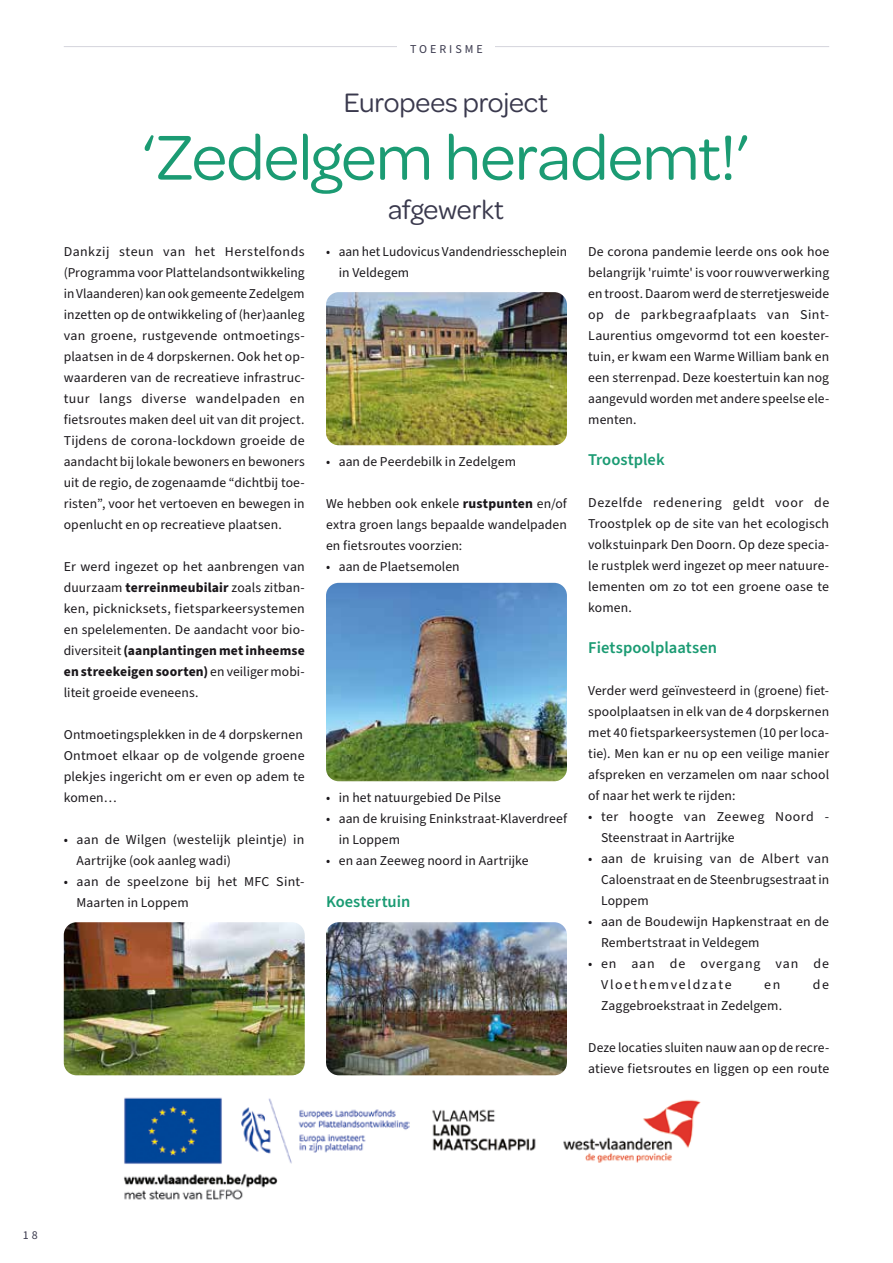
<style>
.page{position:relative;width:893px;height:1263px;background:#fff}
.page>*{position:absolute;margin:0;border:0;box-sizing:border-box;transform-origin:0 0}
.t1{font:67.5px "Omnes";letter-spacing:-.01em;color:#1b9b73}
.t2{font:28.5px "Omnes";letter-spacing:-.005em;color:#3a394d}
.t3{font:600 16.5px "Source Sans Pro";color:#1b9b73}
.t4{font:13.5px/21px "Source Sans Pro";letter-spacing:.01em;color:#1a171b;text-align:justify}
.t5{font:13.5px/21px "Source Sans Pro";letter-spacing:.03em;color:#1a171b}
.t6{font:13.5px/21px "Source Sans Pro";letter-spacing:.115em;color:#1a171b}
.t7{font:12px "Source Sans Pro";letter-spacing:.25em;color:#3a394d}
.s1{font-weight:700}
</style>
<div class="page">
<hr style="left:64px;top:46px;width:765px;height:1px;background:#d4d4dc">
<div style="left:398px;top:40px;width:97px;height:13px;background:#fff"></div>
<img style="left:124px;top:1097px;width:577px;height:103px">
<img style="left:64px;top:922px;width:241px;height:153px">
<img style="left:326px;top:292px;width:241px;height:153px">
<img style="left:326px;top:583px;width:241px;height:198px">
<img style="left:326px;top:922px;width:241px;height:153px">
<p class="t7" style="left:410px;top:41px;width:74px">TOERISME</p>
<h2 class="t2" style="left:344px;top:84px;width:206px">Europees project</h2>
<h1 class="t1" style="left:142px;top:112px;width:609px">‘Zedelgem herademt!’</h1>
<h2 class="t2" style="left:388px;top:190px;width:117px">afgewerkt</h2>
<p class="t4" style="left:339px;top:242px;width:230px;text-indent:-13px">• aan het Ludovicus Vandendriesscheplein in Veldegem</p>
<p class="t4" style="left:64px;top:242px;width:242px">Dankzij steun van het Herstelfonds (Programma voor Plattelandsontwikkeling in Vlaanderen) kan ook gemeente Zedelgem inzetten op de ontwikkeling of (her)aanleg van groene, rustgevende ontmoetings&shy;plaatsen in de 4 dorpskernen. Ook het op&shy;waarderen van de recreatieve infrastruc&shy;tuur langs diverse wandelpaden en fietsroutes maken deel uit van dit project.<br>Tijdens de corona-lockdown groeide de aandacht bij lokale bewoners en bewoners uit de regio, de zogenaamde “dichtbij toe&shy;risten”, voor het vertoeven en bewegen in openlucht en op recreatieve plaatsen.</p>
<p class="t4" style="left:64px;top:557px;width:242px">Er werd ingezet op het aanbrengen van duurzaam <span class="s1">terreinmeubilair</span> zoals zitban&shy;ken, picknicksets, fietsparkeersystemen en spelelementen. De aandacht voor bio&shy;diversiteit <span class="s1">(aanplantingen met inheemse en streekeigen soorten)</span> en veiliger mobi&shy;liteit groeide eveneens.</p>
<p class="t4" style="left:64px;top:725px;width:242px;text-align:left">Ontmoetingsplekken in de 4 dorpskernen<br>Ontmoet elkaar op de volgende groene plekjes ingericht om er even op adem te komen…</p>
<p class="t4" style="left:77px;top:830px;width:229px;text-indent:-13px">• aan de Wilgen (westelijk pleintje) in<br>Aartrijke (ook aanleg wadi)</p>
<p class="t4" style="left:77px;top:872px;width:229px;text-indent:-13px">• aan de speelzone bij het MFC Sint-<br>Maarten in Loppem</p>
<p class="t4" style="left:588px;top:242px;width:242px">De corona pandemie leerde ons ook hoe belangrijk 'ruimte' is voor rouwverwerking en troost. Daarom werd de sterretjesweide op de parkbegraafplaats van Sint-Laurentius omgevormd tot een koester&shy;tuin, er kwam een Warme William bank en een sterrenpad. Deze koestertuin kan nog aangevuld worden met andere speelse ele&shy;menten.</p>
<p class="t3" style="left:588px;top:448px;width:78px">Troostplek</p>
<p class="t4" style="left:588px;top:492px;width:242px">Dezelfde redenering geldt voor de Troostplek op de site van het ecologisch volkstuinpark Den Doorn. Op deze specia&shy;le rustplek werd ingezet op meer natuure&shy;lementen om zo tot een groene oase te komen.</p>
<p class="t3" style="left:588px;top:636px;width:130px">Fietspoolplaatsen</p>
<p class="t4" style="left:588px;top:680px;width:242px">Verder werd geïnvesteerd in (groene) fiet&shy;spoolplaatsen in elk van de 4 dorpskernen met 40 fietsparkeersystemen (10 per loca&shy;tie). Men kan er nu op een veilige manier afspreken en verzamelen om naar school of naar het werk te rijden:</p>
<p class="t5" style="left:601px;top:806px;width:229px;text-indent:-13px">• ter hoogte van Zeeweg Noord -<br>Steenstraat in Aartrijke</p>
<p class="t4" style="left:601px;top:848px;width:230px;text-indent:-13px">• aan de kruising van de Albert van Caloenstraat en de Steenbrugsestraat in Loppem</p>
<p class="t4" style="left:601px;top:911px;width:230px;text-indent:-13px">• aan de Boudewijn Hapkenstraat en de<br>Rembertstraat in Veldegem</p>
<p class="t6" style="left:601px;top:953px;width:229px;text-indent:-13px">• en aan de overgang van de<br>Vloethemveldzate</p>
<p class="t4" style="left:326px;top:452px;width:191px">• aan de Peerdebilk in Zedelgem</p>
<p class="t4" style="left:326px;top:494px;width:242px">We hebben ook enkele <span class="s1">rustpunten</span> en/of extra groen langs bepaalde wandelpaden en fietsroutes voorzien:</p>
<p class="t4" style="left:326px;top:557px;width:135px">• aan de Plaetsemolen</p>
<p class="t4" style="left:326px;top:788px;width:176px">• in het natuurgebied De Pilse</p>
<p class="t4" style="left:339px;top:809px;width:230px;text-indent:-13px">• aan de kruising Eninkstraat-Klaverdreef in Loppem</p>
<p class="t4" style="left:326px;top:851px;width:204px">• en aan Zeeweg noord in Aartrijke</p>
<p class="t3" style="left:326px;top:891px;width:86px">Koestertuin</p>
<p class="t4" style="left:764px;top:974px;width:18px">en</p>
<p class="t4" style="left:813px;top:974px;width:18px">de</p>
<p class="t4" style="left:601px;top:995px;width:183px">Zaggebroekstraat in Zedelgem.</p>
<p class="t4" style="left:588px;top:1037px;width:242px">Deze locaties sluiten nauw aan op de recre&shy;atieve fietsroutes en liggen op een route</p>
<p class="t7" style="left:23px;top:1227px;width:16px">18</p>
</div>
